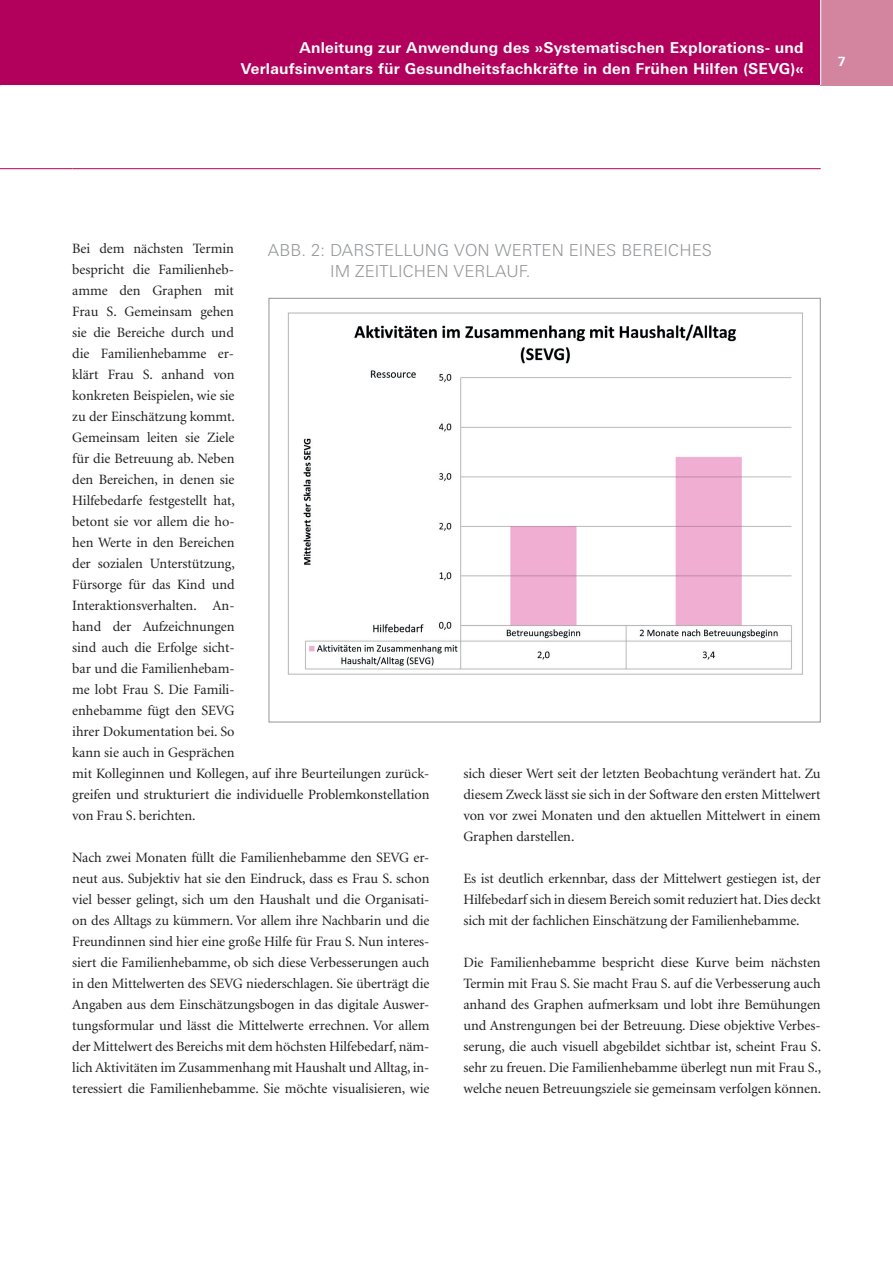
<style>
.page{position:relative;width:893px;height:1263px;background:#fff}
.page>*{position:absolute;margin:0;border:0;box-sizing:border-box;transform-origin:0 0}
.t1{font:300 16.5px/21px "Linotype Univers Basic";letter-spacing:.01em;color:#939598}
.t2{font:700 15px/21px "Linotype Univers Basic";letter-spacing:.015em;color:#fff;text-align:right}
.t3{font:14.25px/21px "Minion";letter-spacing:-.005em;color:#231f20;text-align:justify}
.t4{font:700 12.75px "Linotype Univers Basic";color:#fff}
</style>
<div class="page">
<div style="left:0;top:0;width:820px;height:85px;background:#b1015c"></div>
<div style="left:821px;top:0;width:72px;height:85px;background:#d3859f"></div>
<hr style="left:0;top:168px;width:72px;height:1px;background:#b1015c">
<hr style="left:72px;top:168px;width:749px;height:1px;background:#b1015c">
<img style="left:287px;top:312px;width:516px;height:363px">
<p class="t2" style="left:241px;top:37px;width:564px">Anleitung zur Anwendung des »Systematischen Explorations- und<br>Verlaufsinventars für Gesundheitsfachkräfte in den Frühen Hilfen (SEVG)«</p>
<p class="t4" style="left:838px;top:54px;width:10px">7</p>
<p class="t3" style="left:72px;top:239px;width:359px;text-align:left">Bei dem nächsten Termin<br>bespricht die Familienheb-<br>amme den Graphen mit<br>Frau S. Gemeinsam gehen<br>sie die Bereiche durch und<br>die Familienhebamme er-<br>klärt Frau S. anhand von<br>konkreten Beispielen, wie sie<br>zu der Einschätzung kommt.<br>Gemeinsam leiten sie Ziele<br>für die Betreuung ab. Neben<br>den Bereichen, in denen sie<br>Hilfebedarfe festgestellt hat,<br>betont sie vor allem die ho-<br>hen Werte in den Bereichen<br>der sozialen Unterstützung,<br>Fürsorge für das Kind und<br>Interaktionsverhalten. An-<br>hand der Aufzeichnungen<br>sind auch die Erfolge sicht-<br>bar und die Familienhebam-<br>me lobt Frau S. Die Famili-<br>enhebamme fügt den SEVG<br>ihrer Dokumentation bei. So<br>kann sie auch in Gesprächen<br>mit Kolleginnen und Kollegen, auf ihre Beurteilungen zurück&shy;greifen und strukturiert die individuelle Problemkonstellation von Frau S. berichten.</p>
<p class="t3" style="left:72px;top:848px;width:359px">Nach zwei Monaten füllt die Familienhebamme den SEVG er&shy;neut aus. Subjektiv hat sie den Eindruck, dass es Frau S. schon viel besser gelingt, sich um den Haushalt und die Organisati&shy;on des Alltags zu kümmern. Vor allem ihre Nachbarin und die Freundinnen sind hier eine große Hilfe für Frau S. Nun interes&shy;siert die Familienhebamme, ob sich diese Verbesserungen auch in den Mittelwerten des SEVG niederschlagen. Sie überträgt die Angaben aus dem Einschätzungsbogen in das digitale Auswer&shy;tungsformular und lässt die Mittelwerte errechnen. Vor allem der Mittelwert des Bereichs mit dem höchsten Hilfebedarf, näm&shy;lich Aktivitäten im Zusammenhang mit Haushalt und Alltag, in&shy;teressiert die Familienhebamme. Sie möchte visualisieren, wie</p>
<p class="t1" style="left:330px;top:240px;width:384px;text-indent:-62px">ABB. 2: DARSTELLUNG VON WERTEN EINES BEREICHES<br>IM ZEITLICHEN VERLAUF.</p>
<p class="t3" style="left:463px;top:764px;width:359px">sich dieser Wert seit der letzten Beobachtung verändert hat. Zu diesem Zweck lässt sie sich in der Software den ersten Mittelwert von vor zwei Monaten und den aktuellen Mittelwert in einem Graphen darstellen.</p>
<p class="t3" style="left:463px;top:869px;width:359px">Es ist deutlich erkennbar, dass der Mittelwert gestiegen ist, der Hilfebedarf sich in diesem Bereich somit reduziert hat. Dies deckt sich mit der fachlichen Einschätzung der Familienhebamme.</p>
<p class="t3" style="left:463px;top:953px;width:359px">Die Familienhebamme bespricht diese Kurve beim nächsten Termin mit Frau S. Sie macht Frau S. auf die Verbesserung auch anhand des Graphen aufmerksam und lobt ihre Bemühungen und Anstrengungen bei der Betreuung. Diese objektive Verbes&shy;serung, die auch visuell abgebildet sichtbar ist, scheint Frau S. sehr zu freuen. Die Familienhebamme überlegt nun mit Frau S., welche neuen Betreuungsziele sie gemeinsam verfolgen können.</p>
</div>
